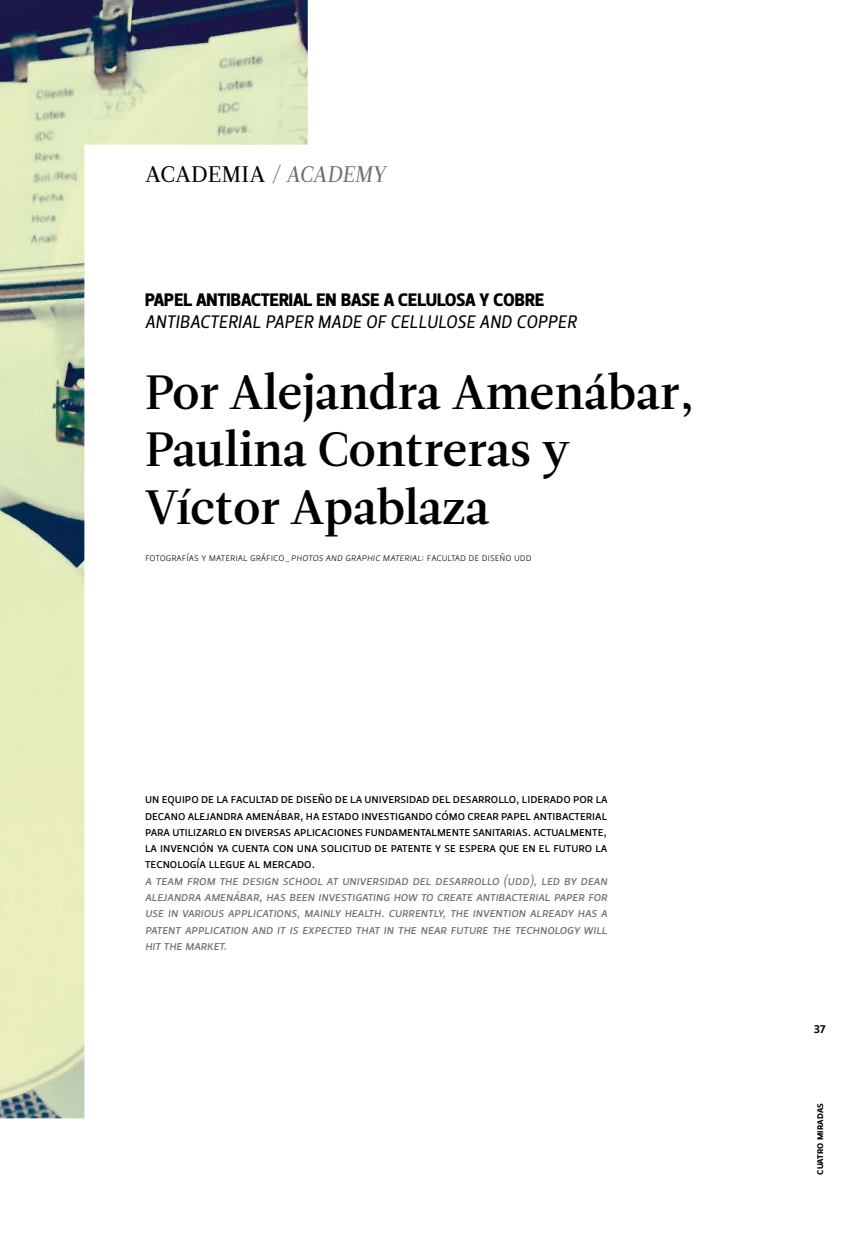
<style>
.page{position:relative;width:851px;height:1246px;background:#fff}
.page>*{position:absolute;margin:0;border:0;box-sizing:border-box;transform-origin:0 0}
.t1{font:48px/57.6px "Leitura Roman 3";color:#000}
.t2{font:22.5px "Leitura Roman 2";letter-spacing:.015em;color:#000}
.t3{font:18px "Leitura Sans Italic 2";letter-spacing:.015em;color:#000}
.t4{font:18px "Leitura Sans Grot 4";letter-spacing:.015em;color:#000}
.t5{font:12.75px/16.2px "Leitura Sans Grot 2";color:#000;text-align:justify}
.t6{font:12.75px/16.2px "Leitura Sans Italic 2";color:#706f6f;text-align:justify}
.t7{font:12px "Leitura Sans Grot 3";color:#000}
.t8{font:10.5px "Leitura Sans Grot 1";color:#000}
.t9{font:10.5px "Leitura Sans Grot 3";letter-spacing:.01em;color:#000}
.s1{font-family:"Leitura Italic 2";color:#706f6f}
.s2{font-family:"Leitura Sans Italic 1"}
</style>
<div class="page">
<img style="left:0;top:0;width:308px;height:1118px">
<h2 class="t2" style="left:145px;top:161px;width:242px">ACADEMIA <span class="s1">/ ACADEMY</span></h2>
<h3 class="t4" style="left:145px;top:289px;width:400px">PAPEL ANTIBACTERIAL EN BASE A CELULOSA Y COBRE</h3>
<h3 class="t3" style="left:145px;top:311px;width:433px">ANTIBACTERIAL PAPER MADE OF CELLULOSE AND COPPER</h3>
<h1 class="t1" style="left:145px;top:364px;width:552px">Por Alejandra Amenábar,<br>Paulina Contreras y<br>Víctor Apablaza</h1>
<p class="t8" style="left:145px;top:552px;width:388px">fotografías y material gráfico<span class="s2">_photos and graphic material</span>: facultad de diseño udd</p>
<p class="t5" style="left:145px;top:791px;width:464px">un equipo de la facultad de diseño de la universidad del desarrollo, liderado por la decano alejandra amenábar, ha estado investigando cómo crear papel antibacterial para utilizarlo en diversas aplicaciones fundamentalmente sanitarias. actualmente, la invención ya cuenta con una solicitud de patente y se espera que en el futuro la tecnología llegue al mercado.</p>
<p class="t6" style="left:145px;top:873px;width:464px">a team from the design school at universidad del desarrollo (udd), led by dean alejandra amenábar, has been investigating how to create antibacterial paper for use in various applications, mainly health. currently, the invention already has a patent application and it is expected that in the near future the technology will hit the market.</p>
<p class="t7" style="left:813px;top:1022px;width:13px">37</p>
<p class="t9" style="left:813px;top:1174px;width:73px;rotate:-90deg">cuatro miradas</p>
</div>
